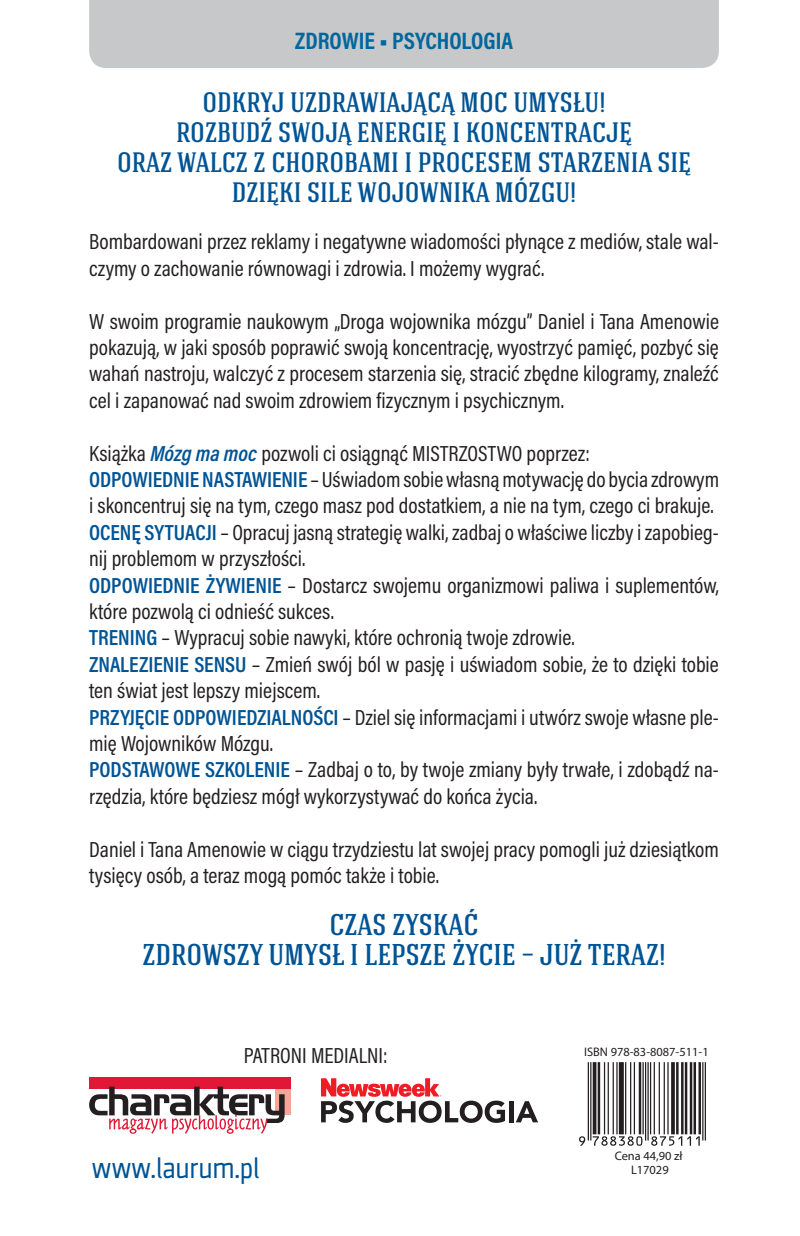
<style>
.page{position:relative;width:800px;height:1236px;background:#fff}
.page>*{position:absolute;margin:0;border:0;box-sizing:border-box;transform-origin:0 0}
.t1{font:500 30px/30px "Hagin Caps";color:#005495;text-align:center}
.t2{font:30px "Clio C Regular";letter-spacing:-.01em;color:#005495}
.t3{font:500 28px/30px "Hagin Caps";color:#005495;text-align:center}
.t4{font:700 24px "Acumin Pro Cond";color:#00679d}
.t5{font:22px/26.4px "Acumin Pro Cond";color:#231f20}
.t6{font:12.4px/14.8px "Myriad Pro";color:#231f20;text-align:center}
.s1{font-weight:600;font-style:italic;color:#005495}
.s2{font-weight:600;color:#005495}
</style>
<div class="page">
<div style="left:89px;top:0;width:629px;height:68px;background:#c7c8ca"></div>
<hr style="left:704px;top:1062px;width:1px;height:78px;background:#231f20">
<hr style="left:702px;top:1062px;width:1px;height:78px;background:#231f20">
<hr style="left:698px;top:1062px;width:2px;height:72px;background:#231f20">
<hr style="left:693px;top:1062px;width:2px;height:72px;background:#231f20">
<hr style="left:689px;top:1062px;width:3px;height:72px;background:#231f20">
<hr style="left:684px;top:1062px;width:3px;height:72px;background:#231f20">
<hr style="left:681px;top:1062px;width:2px;height:72px;background:#231f20">
<hr style="left:676px;top:1062px;width:2px;height:72px;background:#231f20">
<hr style="left:671px;top:1062px;width:3px;height:72px;background:#231f20">
<hr style="left:667px;top:1062px;width:1px;height:72px;background:#231f20">
<hr style="left:663px;top:1062px;width:1px;height:72px;background:#231f20">
<hr style="left:658px;top:1062px;width:1px;height:72px;background:#231f20">
<hr style="left:653px;top:1062px;width:1px;height:72px;background:#231f20">
<hr style="left:649px;top:1062px;width:2px;height:72px;background:#231f20">
<hr style="left:647px;top:1062px;width:1px;height:78px;background:#231f20">
<hr style="left:644px;top:1062px;width:2px;height:78px;background:#231f20">
<hr style="left:642px;top:1062px;width:1px;height:72px;background:#231f20">
<hr style="left:638px;top:1062px;width:3px;height:72px;background:#231f20">
<hr style="left:633px;top:1062px;width:2px;height:72px;background:#231f20">
<hr style="left:630px;top:1062px;width:1px;height:72px;background:#231f20">
<hr style="left:625px;top:1062px;width:1px;height:72px;background:#231f20">
<div style="left:618px;top:1062px;width:5px;height:72px;background:#231f20"></div>
<hr style="left:616px;top:1062px;width:1px;height:72px;background:#231f20">
<hr style="left:612px;top:1062px;width:1px;height:72px;background:#231f20">
<hr style="left:607px;top:1062px;width:1px;height:72px;background:#231f20">
<hr style="left:603px;top:1062px;width:2px;height:72px;background:#231f20">
<hr style="left:597px;top:1062px;width:3px;height:72px;background:#231f20">
<svg style="left:592px;top:1062px;width:4px;height:72px"></svg>
<hr style="left:590px;top:1062px;width:1px;height:78px;background:#231f20">
<hr style="left:587px;top:1062px;width:2px;height:78px;background:#231f20">
<svg style="left:579px;top:1136px;width:120px;height:10px"></svg>
<svg style="left:284px;top:1089px;width:6px;height:26px"></svg>
<div style="left:89px;top:1078px;width:201px;height:11px;background:#e01736"></div>
<svg style="left:89px;top:1087px;width:195px;height:47px"></svg>
<hr style="left:509px;top:1101px;width:4px;height:21px;background:#231f20">
<svg style="left:516px;top:1101px;width:22px;height:21px"></svg>
<svg style="left:321px;top:1078px;width:184px;height:45px"></svg>
<p class="t4" style="left:295px;top:25px;width:220px">ZDROWIE ■ PSYCHOLOGIA</p>
<p class="t3" style="left:117px;top:87px;width:575px">ODKRYJ UZDRAWIAJĄCĄ MOC UMYSŁU!<br>ROZBUDŹ SWOJĄ ENERGIĘ I KONCENTRACJĘ<br>ORAZ WALCZ Z CHOROBAMI I PROCESEM STARZENIA SIĘ DZIĘKI SILE WOJOWNIKA MÓZGU!</p>
<p class="t5" style="left:89px;top:228px;width:631px">Bombardowani przez reklamy i negatywne wiadomości płynące z mediów, stale wal&shy;czymy o zachowanie równowagi i zdrowia. I możemy wygrać.</p>
<p class="t5" style="left:89px;top:307px;width:631px;text-align:justify">W swoim programie naukowym „Droga wojownika mózgu” Daniel i Tana Amenowie pokazują, w jaki sposób poprawić swoją koncentrację, wyostrzyć pamięć, pozbyć się wahań nastroju, walczyć z procesem starzenia się, stracić zbędne kilogramy, znaleźć cel i zapanować nad swoim zdrowiem fizycznym i psychicznym.</p>
<p class="t5" style="left:89px;top:439px;width:631px">Książka <span class="s1">Mózg ma moc</span> pozwoli ci osiągnąć MISTRZOSTWO poprzez:<br><span class="s2">ODPOWIEDNIE NASTAWIENIE</span> – Uświadom sobie własną motywację do bycia zdrowym i skoncentruj się na tym, czego masz pod dostatkiem, a nie na tym, czego ci brakuje.<br><span class="s2">OCENĘ SYTUACJI</span> – Opracuj jasną strategię walki, zadbaj o właściwe liczby i zapobieg&shy;nij problemom w przyszłości.<br><span class="s2">ODPOWIEDNIE ŻYWIENIE</span> – Dostarcz swojemu organizmowi paliwa i suplementów, które pozwolą ci odnieść sukces.<br><span class="s2">TRENING</span> – Wypracuj sobie nawyki, które ochronią twoje zdrowie.<br><span class="s2">ZNALEZIENIE SENSU</span> – Zmień swój ból w pasję i uświadom sobie, że to dzięki tobie ten świat jest lepszy miejscem.<br><span class="s2">PRZYJĘCIE ODPOWIEDZIALNOŚCI</span> – Dziel się informacjami i utwórz swoje własne ple&shy;mię Wojowników Mózgu.<br><span class="s2">PODSTAWOWE SZKOLENIE</span> – Zadbaj o to, by twoje zmiany były trwałe, i zdobądź na&shy;rzędzia, które będziesz mógł wykorzystywać do końca życia.</p>
<p class="t5" style="left:89px;top:835px;width:631px">Daniel i Tana Amenowie w ciągu trzydziestu lat swojej pracy pomogli już dziesiątkom tysięcy osób, a teraz mogą pomóc także i tobie.</p>
<p class="t1" style="left:142px;top:908px;width:524px">CZAS ZYSKAĆ<br>ZDROWSZY UMYSŁ I LEPSZE ŻYCIE — JUŻ TERAZ!</p>
<p class="t5" style="left:244px;top:1042px;width:145px">PATRONI MEDIALNI:</p>
<p class="t2" style="left:92px;top:1150px;width:169px">www.laurum.pl</p>
<p class="t6" style="left:584px;top:1044px;width:126px">ISBN 978-83-8087-511-1</p>
<p class="t6" style="left:614px;top:1148px;width:69px">Cena 44,90 zł<br>L17029</p>
</div>
